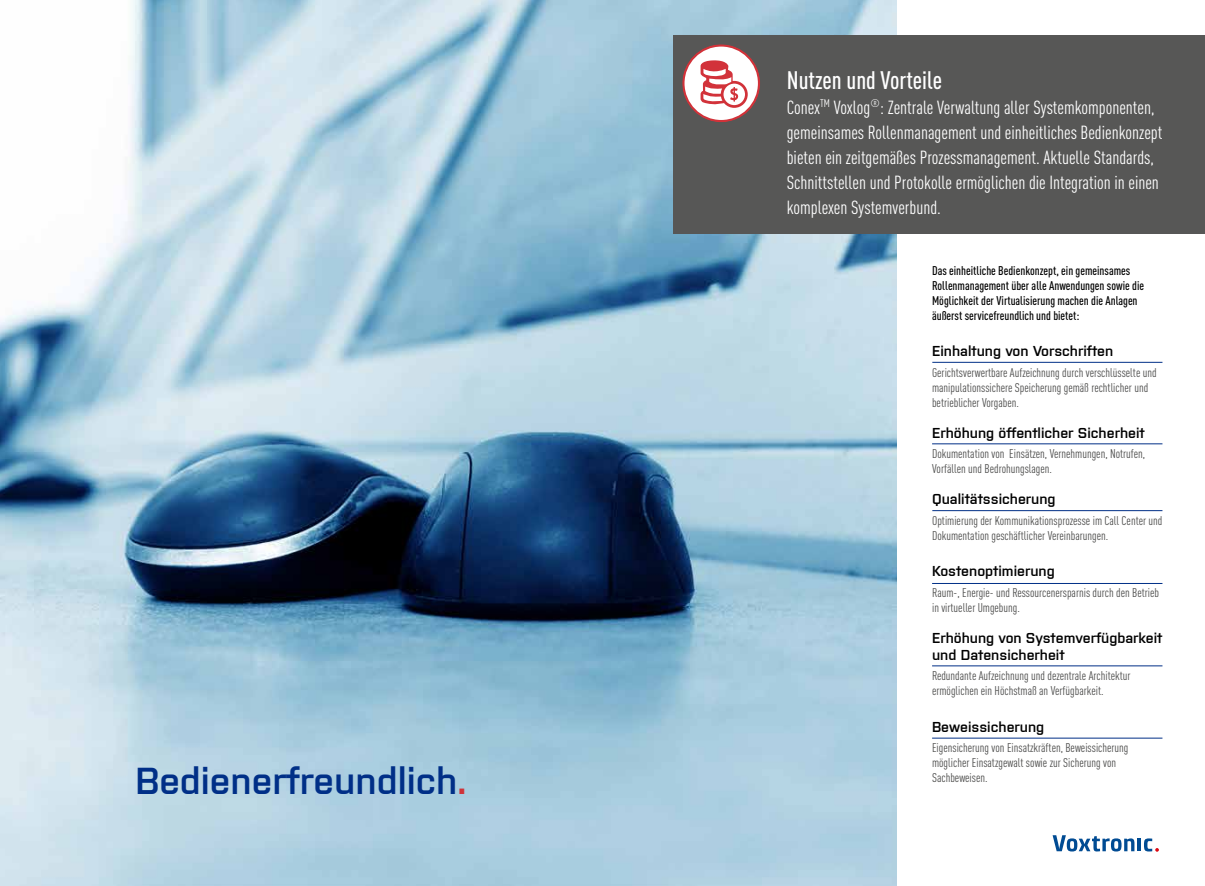
<style>
.page{position:relative;width:1205px;height:886px;background:#fff}
.page>*{position:absolute;margin:0;border:0;box-sizing:border-box;transform-origin:0 0}
.t1{font:600 37.5px "Purista";color:#002f87}
.t2{font:500 condensed 25px "DIN Pro";color:#fff}
.t3{font:condensed 18.75px/25px "DIN Pro";color:#fff}
.t4{font:600 14.38px/16.9px "Purista";color:#000}
.t5{font:condensed 12.5px/15px "DIN Pro";color:#4a4a49}
.t6{font:500 condensed 12.5px/15px "DIN Pro";color:#000}
.s1{color:#cf3339}
</style>
<div class="page">
<img style="left:0;top:0;width:896px;height:886px">
<div style="left:673px;top:35px;width:532px;height:199px;background:#575756"></div>
<svg style="left:682px;top:44px;width:78px;height:78px"></svg>
<hr style="left:932px;top:362px;width:230px;height:1px;background:#002f87">
<hr style="left:932px;top:443px;width:230px;height:1px;background:#002f87">
<hr style="left:932px;top:510px;width:230px;height:1px;background:#002f87">
<hr style="left:932px;top:583px;width:230px;height:1px;background:#002f87">
<hr style="left:932px;top:665px;width:230px;height:1px;background:#002f87">
<hr style="left:932px;top:738px;width:230px;height:1px;background:#002f87">
<svg style="left:1052px;top:835px;width:82px;height:16px"></svg>
<hr style="left:1137px;top:839px;width:4px;height:12px;background:#004b93">
<svg style="left:1144px;top:838px;width:15px;height:14px"></svg>
<h2 class="t2" style="left:787px;top:61px;width:157px">Nutzen und Vorteile</h2>
<p class="t3" style="left:787px;top:93px;width:377px">Conex<sup>TM</sup> Voxlog<sup>®</sup>: Zentrale Verwaltung aller Systemkomponenten, gemeinsames Rollenmanagement und einheitliches Bedienkonzept bieten ein zeitgemäßes Prozessmanagement. Aktuelle Standards, Schnittstellen und Protokolle ermöglichen die Integration in einen komplexen Systemverbund.</p>
<p class="t6" style="left:932px;top:262px;width:214px">Das einheitliche Bedienkonzept, ein gemeinsames Rollenmanagement über alle Anwendungen sowie die Möglichkeit der Virtualisierung machen die Anlagen äußerst servicefreundlich und bietet:</p>
<p class="t4" style="left:932px;top:342px;width:183px">Einhaltung von Vorschriften</p>
<p class="t5" style="left:932px;top:364px;width:226px">Gerichtsverwertbare Aufzeichnung durch verschlüsselte und manipulationssichere Speicherung gemäß rechtlicher und betrieblicher Vorgaben.</p>
<p class="t4" style="left:932px;top:423px;width:214px">Erhöhung öffentlicher Sicherheit</p>
<p class="t5" style="left:932px;top:445px;width:214px">Dokumentation von Einsätzen, Vernehmungen, Notrufen,<br>Vorfällen und Bedrohungslagen.</p>
<p class="t4" style="left:932px;top:490px;width:125px">Qualitätssicherung</p>
<p class="t5" style="left:932px;top:512px;width:232px">Optimierung der Kommunikationsprozesse im Call Center und<br>Dokumentation geschäftlicher Vereinbarungen.</p>
<p class="t4" style="left:932px;top:562px;width:124px">Kostenoptimierung</p>
<p class="t5" style="left:932px;top:584px;width:228px">Raum-, Energie- und Ressourcenersparnis durch den Betrieb in virtueller Umgebung.</p>
<p class="t4" style="left:932px;top:628px;width:232px">Erhöhung von Systemverfügbarkeit und Datensicherheit</p>
<p class="t5" style="left:932px;top:667px;width:200px">Redundante Aufzeichnung und dezentrale Architektur ermöglichen ein Höchstmaß an Verfügbarkeit.</p>
<p class="t4" style="left:932px;top:717px;width:114px">Beweissicherung</p>
<p class="t5" style="left:932px;top:739px;width:198px">Eigensicherung von Einsatzkräften, Beweissicherung möglicher Einsatzgewalt sowie zur Sicherung von</p>
<h1 class="t1" style="left:136px;top:753px;width:333px">Bedienerfreundlich<span class="s1">.</span></h1>
<p class="t5" style="left:932px;top:769px;width:57px">Sachbeweisen.</p>
</div>
